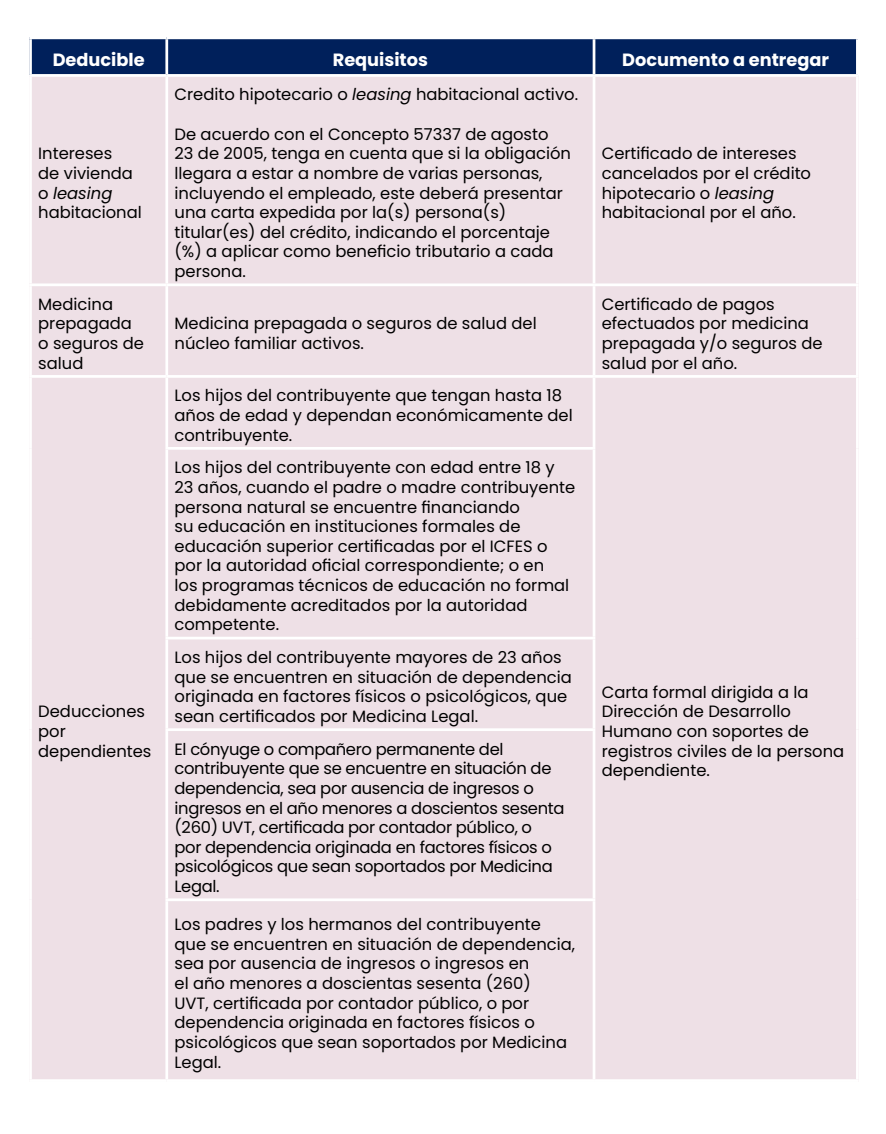
<style>
.page{position:relative;width:886px;height:1134px;background:#fff}
.page>*{position:absolute;margin:0;border:0;box-sizing:border-box;transform-origin:0 0}
.t1{font:700 17.75px "Poppins";color:#fff}
.t2{font:16.38px/19.6px "Poppins";color:#000}
.t3{font:16.38px/19.6px "Poppins";letter-spacing:-.02em;color:#000}
.s1{font-style:italic}
</style>
<div class="page">
<div style="left:29px;top:75px;width:829px;height:1007px;background:#eee0e6"></div>
<div style="left:29px;top:37px;width:829px;height:38px;background:#00205b"></div>
<hr style="left:29px;top:36px;width:138px;height:3px;background:#fff">
<hr style="left:29px;top:39px;width:3px;height:35px;background:#fff">
<hr style="left:167px;top:36px;width:427px;height:3px;background:#fff">
<hr style="left:165px;top:39px;width:3px;height:35px;background:#fff">
<hr style="left:594px;top:36px;width:264px;height:3px;background:#fff">
<hr style="left:593px;top:39px;width:2px;height:35px;background:#fff">
<hr style="left:856px;top:39px;width:2px;height:35px;background:#fff">
<hr style="left:29px;top:74px;width:138px;height:3px;background:#fff">
<hr style="left:29px;top:77px;width:3px;height:206px;background:#fff">
<hr style="left:167px;top:74px;width:427px;height:3px;background:#fff">
<hr style="left:165px;top:77px;width:3px;height:206px;background:#fff">
<hr style="left:594px;top:74px;width:264px;height:3px;background:#fff">
<hr style="left:593px;top:77px;width:2px;height:206px;background:#fff">
<hr style="left:856px;top:77px;width:2px;height:206px;background:#fff">
<hr style="left:29px;top:283px;width:138px;height:3px;background:#fff">
<hr style="left:29px;top:286px;width:3px;height:89px;background:#fff">
<hr style="left:167px;top:283px;width:427px;height:3px;background:#fff">
<hr style="left:165px;top:286px;width:3px;height:89px;background:#fff">
<hr style="left:594px;top:283px;width:264px;height:3px;background:#fff">
<hr style="left:593px;top:286px;width:2px;height:89px;background:#fff">
<hr style="left:856px;top:286px;width:2px;height:89px;background:#fff">
<hr style="left:29px;top:375px;width:138px;height:3px;background:#fff">
<hr style="left:29px;top:378px;width:3px;height:70px;background:#fff">
<hr style="left:29px;top:448px;width:3px;height:190px;background:#fff">
<hr style="left:29px;top:638px;width:3px;height:92px;background:#fff">
<hr style="left:29px;top:730px;width:3px;height:170px;background:#fff">
<hr style="left:29px;top:900px;width:3px;height:179px;background:#fff">
<hr style="left:29px;top:1079px;width:138px;height:3px;background:#fff">
<hr style="left:167px;top:375px;width:427px;height:3px;background:#fff">
<hr style="left:165px;top:378px;width:3px;height:69px;background:#fff">
<hr style="left:594px;top:375px;width:264px;height:3px;background:#fff">
<hr style="left:593px;top:378px;width:2px;height:69px;background:#fff">
<hr style="left:856px;top:378px;width:2px;height:70px;background:#fff">
<hr style="left:856px;top:448px;width:2px;height:190px;background:#fff">
<hr style="left:856px;top:638px;width:2px;height:92px;background:#fff">
<hr style="left:856px;top:730px;width:2px;height:170px;background:#fff">
<hr style="left:856px;top:900px;width:2px;height:179px;background:#fff">
<hr style="left:594px;top:1079px;width:264px;height:3px;background:#fff">
<hr style="left:165px;top:447px;width:430px;height:3px;background:#fff">
<hr style="left:165px;top:450px;width:3px;height:187px;background:#fff">
<hr style="left:593px;top:450px;width:2px;height:187px;background:#fff">
<hr style="left:165px;top:637px;width:430px;height:2px;background:#fff">
<hr style="left:165px;top:639px;width:3px;height:89px;background:#fff">
<hr style="left:593px;top:639px;width:2px;height:89px;background:#fff">
<hr style="left:165px;top:728px;width:430px;height:3px;background:#fff">
<hr style="left:165px;top:731px;width:3px;height:167px;background:#fff">
<hr style="left:593px;top:731px;width:2px;height:167px;background:#fff">
<hr style="left:165px;top:898px;width:430px;height:3px;background:#fff">
<hr style="left:165px;top:901px;width:3px;height:178px;background:#fff">
<hr style="left:593px;top:901px;width:2px;height:178px;background:#fff">
<hr style="left:167px;top:1079px;width:427px;height:3px;background:#fff">
<p class="t1" style="left:53px;top:49px;width:93px">Deducible</p>
<p class="t1" style="left:333px;top:49px;width:97px">Requisitos</p>
<p class="t1" style="left:622px;top:49px;width:208px">Documento a entregar</p>
<p class="t2" style="left:38px;top:144px;width:105px">Intereses<br>de vivienda o <span class="s1">leasing </span>habitacional</p>
<p class="t2" style="left:38px;top:294px;width:107px">Medicina prepagada o seguros de salud</p>
<p class="t2" style="left:38px;top:702px;width:115px">Deducciones por dependientes</p>
<p class="t2" style="left:174px;top:85px;width:405px">Credito hipotecario o <span class="s1">leasing</span> habitacional activo.</p>
<p class="t2" style="left:174px;top:124px;width:398px">De acuerdo con el Concepto 57337 de agosto 23 de 2005, tenga en cuenta que si la obligación llegara a estar a nombre de varias personas, incluyendo el empleado, este deberá presentar una carta expedida por la(s) persona(s) titular(es) del crédito, indicando el porcentaje (%) a aplicar como beneficio tributario a cada persona.</p>
<p class="t2" style="left:174px;top:314px;width:364px">Medicina prepagada o seguros de salud del núcleo familiar activos.</p>
<p class="t2" style="left:174px;top:386px;width:400px">Los hijos del contribuyente que tengan hasta 18 años de edad y dependan económicamente del contribuyente.</p>
<p class="t2" style="left:174px;top:458px;width:402px">Los hijos del contribuyente con edad entre 18 y 23 años, cuando el padre o madre contribuyente persona natural se encuentre financiando<br>su educación en instituciones formales de educación superior certificadas por el ICFES o por la autoridad oficial correspondiente; o en<br>los programas técnicos de educación no formal debidamente acreditados por la autoridad competente.</p>
<p class="t2" style="left:174px;top:647px;width:399px">Los hijos del contribuyente mayores de 23 años que se encuentren en situación de dependencia originada en factores físicos o psicológicos, que sean certificados por Medicina Legal.</p>
<p class="t3" style="left:174px;top:739px;width:391px">El cónyuge o compañero permanente del contribuyente que se encuentre en situación de dependencia, sea por ausencia de ingresos o ingresos en el año menores a doscientos sesenta (260) UVT, certificada por contador público, o<br>por dependencia originada en factores físicos o psicológicos que sean soportados por Medicina Legal.</p>
<p class="t2" style="left:174px;top:914px;width:402px">Los padres y los hermanos del contribuyente que se encuentren en situación de dependencia, sea por ausencia de ingresos o ingresos en<br>el año menores a doscientas sesenta (260)<br>UVT, certificada por contador público, o por dependencia originada en factores físicos o psicológicos que sean soportados por Medicina Legal.</p>
<p class="t2" style="left:602px;top:144px;width:211px">Certificado de intereses cancelados por el crédito hipotecario o <span class="s1">leasing </span>habitacional por el año.</p>
<p class="t2" style="left:602px;top:294px;width:222px">Certificado de pagos efectuados por medicina prepagada y/o seguros de salud por el año.</p>
<p class="t2" style="left:602px;top:682px;width:244px">Carta formal dirigida a la<br>Dirección de Desarrollo<br>Humano con soportes de registros civiles de la persona dependiente.</p>
</div>
